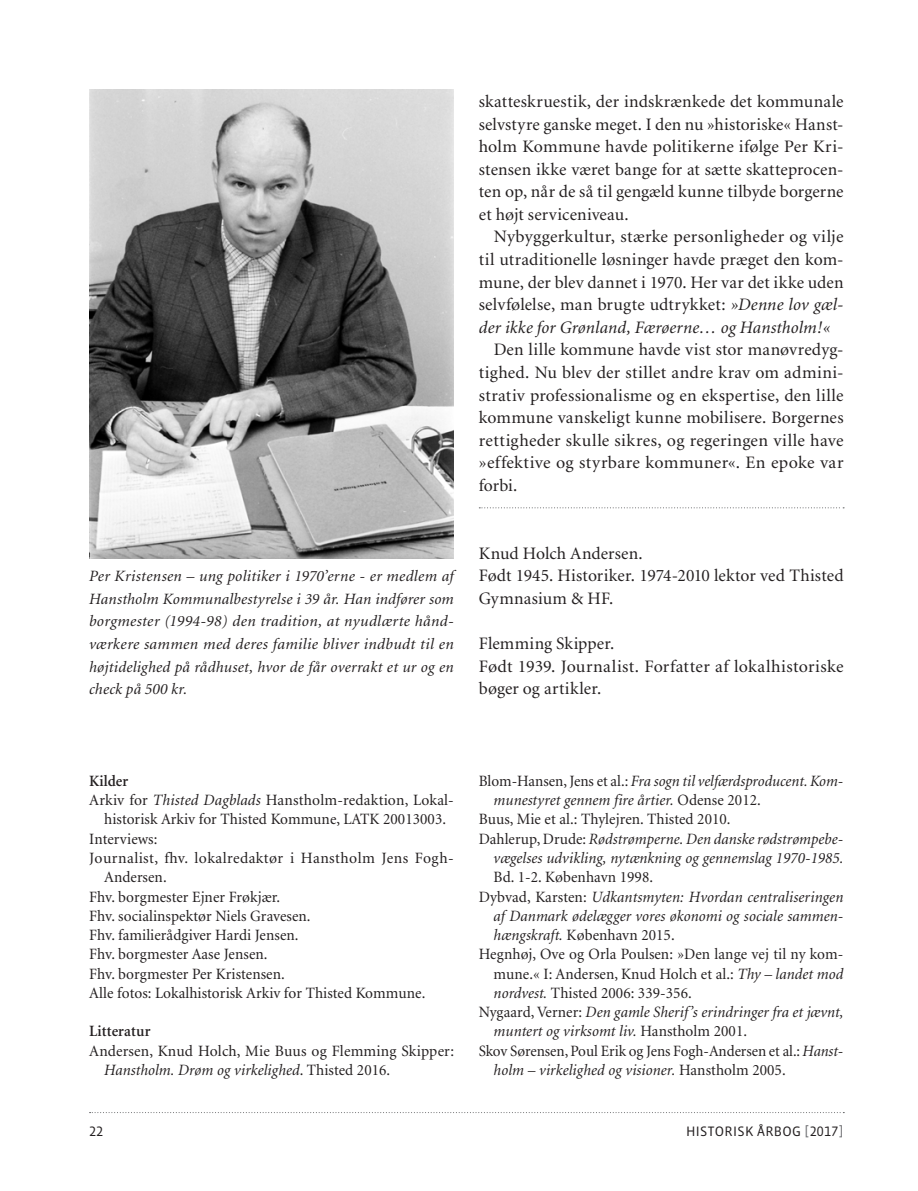
<style>
.page{position:relative;width:918px;height:1191px;background:#fff}
.page>*{position:absolute;margin:0;border:0;box-sizing:border-box;transform-origin:0 0}
.Brødtekst_m__indryk{font:17.5px/22.6px "Minion";letter-spacing:.01em;color:#231f20;text-align:justify}
.Brødtekst_u__indryk{font:17.5px/22.6px "Minion";letter-spacing:.005em;color:#231f20}
.Kildetekst{font:15.75px/19.2px "Minion";letter-spacing:.005em;color:#231f20;text-align:center}
.Kildetekst-2{font:italic 15.75px/19.2px "Minion";letter-spacing:.005em;color:#231f20;text-align:justify}
.Billedtekst{font:italic 15.75px/22.6px "Minion";letter-spacing:.01em;color:#231f20;text-align:justify}
.Kildetekst-3{font:15.75px/19.2px "Minion";letter-spacing:.005em;color:#231f20;scale:.96 1}
.Kildetekst-4{font:italic 15.75px/19.2px "Minion";letter-spacing:.005em;color:#231f20;scale:.96 1}
.Kildetekst-5{font:15.75px/19.2px "Minion";letter-spacing:.025em;color:#231f20}
.Kildetekst-6{font:600 15.75px "Minion";letter-spacing:.005em;color:#231f20}
.t1{font:14px "Vista Sans OT";letter-spacing:.025em;color:#231f20}
.s1{font-style:italic}
.s2{font-style:normal}
.s3{color:#6c6d70}
</style>
<div class="page">
<svg style="left:479px;top:507px;width:365px;height:1px"></svg>
<img style="left:89px;top:90px;width:365px;height:468px">
<svg style="left:90px;top:1112px;width:754px;height:1px"></svg>
<p class="Billedtekst" style="left:89px;top:565px;width:366px">Per Kristensen – ung politiker i 1970’erne - er medlem af Hanstholm Kommunalbestyrelse i 39 år. Han indfører som borgmester (1994-98) den tradition, at nyudlærte hånd&shy;værkere sammen med deres familie bliver indbudt til en højtidelighed på rådhuset, hvor de får overrakt et ur og en check på 500 kr.</p>
<p class="Brødtekst_m__indryk" style="left:479px;top:91px;width:366px">skatteskruestik, der indskrænkede det kommunale selvstyre ganske meget. I den nu »historiske« Hanst&shy;holm Kommune havde politikerne ifølge Per Kri&shy;stensen ikke været bange for at sætte skatteprocen&shy;ten op, når de så til gengæld kunne tilbyde borgerne et højt serviceniveau.</p>
<p class="Brødtekst_m__indryk" style="left:479px;top:226px;width:366px;text-indent:15px">Nybyggerkultur, stærke personligheder og vilje til utraditionelle løsninger havde præget den kom&shy;mune, der blev dannet i 1970. Her var det ikke uden selvfølelse, man brugte udtrykket: <span class="s1">»Denne lov gæl&shy;der ikke for Grønland, Færøerne… og Hanstholm!«</span></p>
<p class="Brødtekst_m__indryk" style="left:479px;top:339px;width:366px;text-indent:15px">Den lille kommune havde vist stor manøvredyg&shy;tighed. Nu blev der stillet andre krav om admini&shy;strativ professionalisme og en ekspertise, den lille kommune vanskeligt kunne mobilisere. Borgernes rettigheder skulle sikres, og regeringen ville have »effektive og styrbare kommuner«. En epoke var forbi.</p>
<p class="Brødtekst_u__indryk" style="left:479px;top:542px;width:165px">Knud Holch Andersen.</p>
<p class="Brødtekst_u__indryk" style="left:479px;top:565px;width:366px">Født 1945. Historiker. 1974-2010 lektor ved Thisted<br>Gymnasium &amp; HF.</p>
<p class="Brødtekst_u__indryk" style="left:479px;top:633px;width:137px">Flemming Skipper.</p>
<p class="Brødtekst_u__indryk" style="left:479px;top:655px;width:366px">Født 1939. Journalist. Forfatter af lokalhistoriske bøger og artikler.</p>
<p class="Kildetekst-6" style="left:89px;top:773px;width:41px">Kilder</p>
<p class="Kildetekst" style="left:89px;top:791px;width:366px">Arkiv for <span class="s1">Thisted Dagblads</span> Hanstholm-redaktion, Lokal&shy;historisk Arkiv for Thisted Kommune, LATK 20013003.</p>
<p class="Kildetekst" style="left:89px;top:829px;width:70px">Interviews:</p>
<p class="Kildetekst-5" style="left:104px;top:849px;width:351px;text-indent:-15px">Journalist, fhv. lokalredaktør i Hanstholm Jens Fogh-<br>Andersen.</p>
<p class="Kildetekst" style="left:89px;top:887px;width:192px">Fhv. borgmester Ejner Frøkjær.</p>
<p class="Kildetekst" style="left:89px;top:906px;width:223px">Fhv. socialinspektør Niels Gravesen.</p>
<p class="Kildetekst" style="left:89px;top:926px;width:211px">Fhv. familierådgiver Hardi Jensen.</p>
<p class="Kildetekst" style="left:89px;top:945px;width:180px">Fhv. borgmester Aase Jensen.</p>
<p class="Kildetekst" style="left:89px;top:964px;width:197px">Fhv. borgmester Per Kristensen.</p>
<p class="Kildetekst" style="left:89px;top:983px;width:337px">Alle fotos: Lokalhistorisk Arkiv for Thisted Kommune.</p>
<p class="Kildetekst-6" style="left:89px;top:1023px;width:63px">Litteratur</p>
<p class="Kildetekst" style="left:104px;top:1041px;width:351px;text-align:left;text-indent:-15px">Andersen, Knud Holch, Mie Buus og Flemming Skipper:<br><span class="s1">Hanstholm. Drøm og virkelighed</span>. Thisted 2016.</p>
<p class="Kildetekst-4" style="left:493px;top:772px;width:366px;text-indent:-15px"><span class="s2">Blom-Hansen, Jens et al.:</span> Fra sogn til velfærdsproducent. Kom&shy;munestyret gennem fire årtier. <span class="s2">Odense 2012.</span></p>
<p class="Kildetekst" style="left:479px;top:810px;width:253px">Buus, Mie et al.: Thylejren. Thisted 2010.</p>
<p class="Kildetekst-2" style="left:493px;top:829px;width:351px;text-indent:-15px"><span class="s2">Dahlerup, Drude:</span> Rødstrømperne. Den danske rødstrømpebe&shy;vægelses udvikling, nytænkning og gennemslag 1970-1985.<br><span class="s2">Bd. 1-2. København 1998.</span></p>
<p class="Kildetekst-2" style="left:493px;top:887px;width:351px;text-indent:-15px"><span class="s2">Dybvad, Karsten:</span> Udkantsmyten: Hvordan centraliseringen af Danmark ødelægger vores økonomi og sociale sammen&shy;hængskraft. <span class="s2">København 2015.</span></p>
<p class="Kildetekst" style="left:493px;top:945px;width:351px;text-align:justify;text-indent:-15px">Hegnhøj, Ove og Orla Poulsen: »Den lange vej til ny kom&shy;mune.« I: Andersen, Knud Holch et al.: <span class="s1">Thy – landet mod nordvest.</span> Thisted 2006: 339-356.</p>
<p class="Kildetekst-2" style="left:493px;top:1003px;width:351px;text-indent:-15px"><span class="s2">Nygaard, Verner:</span> Den gamle Sherif’s erindringer fra et jævnt, muntert og virksomt liv. <span class="s2">Hanstholm 2001.</span></p>
<p class="Kildetekst-3" style="left:493px;top:1041px;width:366px;text-indent:-15px">Skov Sørensen, Poul Erik og Jens Fogh-Andersen et al.: <span class="s1">Hanst&shy;holm – virkelighed og visioner.</span> Hanstholm 2005.</p>
<p class="t1" style="left:89px;top:1124px;width:15px">22</p>
<p class="t1" style="left:686px;top:1124px;width:159px">HISTORISK ÅRBOG <span class="s3">[</span>2017<span class="s3">]</span></p>
</div>
